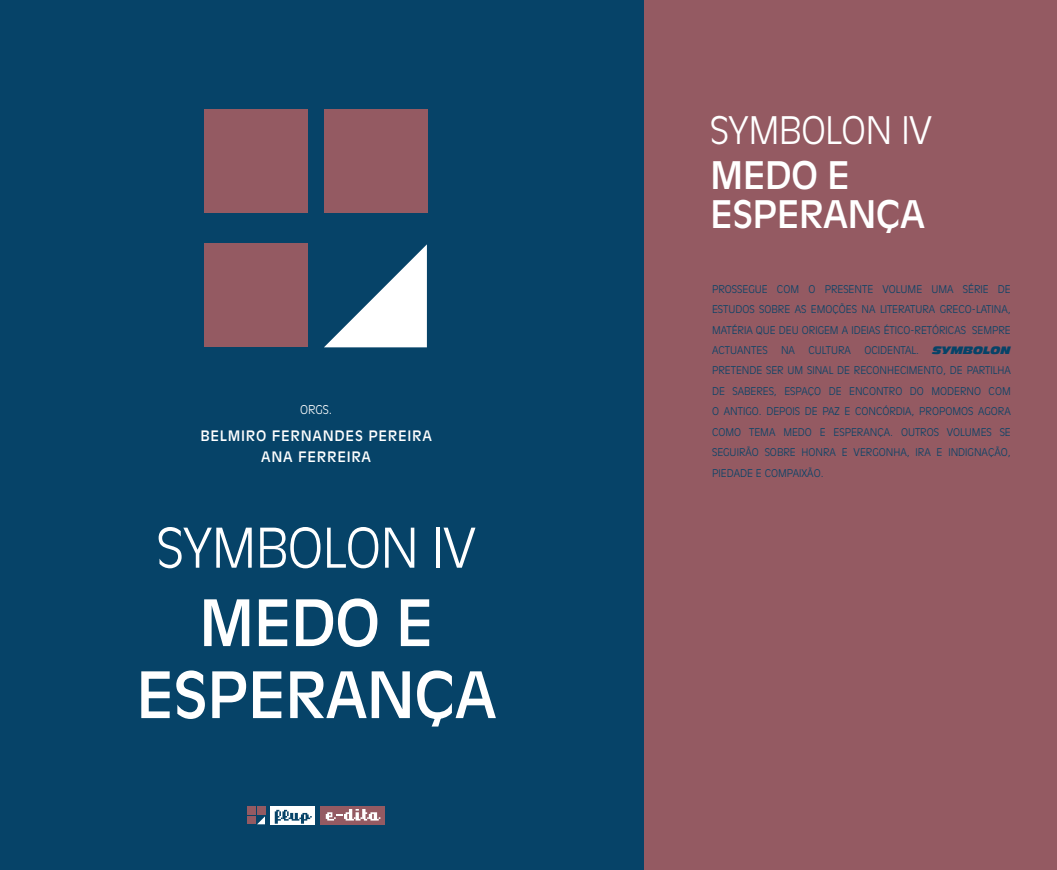
<style>
.page{position:relative;width:1057px;height:870px;background:#fff}
.page>*{position:absolute;margin:0;border:0;box-sizing:border-box;transform-origin:0 0}
.t1{font:63px/72px "Antique Olive";letter-spacing:-.02em;color:#fff;text-align:center}
.t2{font:300 54px "Antique Olive";letter-spacing:-.02em;color:#fff}
.t3{font:37.5px/39px "Antique Olive";letter-spacing:-.02em;color:#fff}
.t4{font:300 37.5px "Antique Olive";letter-spacing:-.02em;color:#fff}
.t5{font:14.25px/21px "Antique Olive";letter-spacing:.05em;color:#fff;text-align:center}
.t6{font:300 12px "Antique Olive";color:#fff}
.t7{font:300 10.5px/20.4px "Antique Olive";color:#064368;text-align:justify}
.t8{font:italic 10.5px "Antique Olive Nord";color:#064368}
</style>
<div class="page">
<div style="left:643px;top:0;width:413px;height:870px;background:#945a62"></div>
<div style="left:0;top:0;width:643px;height:870px;background:#064368"></div>
<svg style="left:324px;top:244px;width:103px;height:103px"></svg>
<div style="left:204px;top:109px;width:104px;height:104px;background:#945a62"></div>
<div style="left:324px;top:109px;width:104px;height:104px;background:#945a62"></div>
<div style="left:204px;top:243px;width:104px;height:104px;background:#945a62"></div>
<div style="left:270px;top:806px;width:45px;height:19px;background:#fff"></div>
<svg style="left:275px;top:810px;width:37px;height:14px"></svg>
<svg style="left:257px;top:816px;width:8px;height:8px"></svg>
<div style="left:248px;top:806px;width:8px;height:8px;background:#945a62"></div>
<div style="left:257px;top:806px;width:8px;height:8px;background:#945a62"></div>
<div style="left:248px;top:816px;width:8px;height:8px;background:#945a62"></div>
<div style="left:320px;top:806px;width:64px;height:19px;background:#945a62"></div>
<svg style="left:326px;top:809px;width:54px;height:12px"></svg>
<p class="t6" style="left:300px;top:402px;width:34px">ORGS.</p>
<h3 class="t5" style="left:200px;top:425px;width:233px">BELMIRO FERNANDES PEREIRA<br>ANA FERREIRA</h3>
<h2 class="t2" style="left:157px;top:516px;width:321px">SYMBOLON IV</h2>
<h1 class="t1" style="left:136px;top:585px;width:362px">MEDO E<br>ESPERANÇA</h1>
<h3 class="t4" style="left:710px;top:108px;width:223px">SYMBOLON IV</h3>
<h3 class="t3" style="left:710px;top:155px;width:216px">MEDO E<br>ESPERANÇA</h3>
<p class="t7" style="left:712px;top:278px;width:300px">PROSSEGUE COM O PRESENTE VOLUME UMA SÉRIE DE ESTUDOS SOBRE AS EMOÇÕES NA LITERATURA GRECO-LATINA, MATÉRIA QUE DEU ORIGEM A IDEIAS ÉTICO-RETÓRICAS SEMPRE ACTUANTES</p>
<p class="t7" style="left:780px;top:340px;width:15px">NA</p>
<p class="t7" style="left:808px;top:340px;width:44px">CULTURA</p>
<p class="t7" style="left:864px;top:340px;width:56px">OCIDENTAL.</p>
<p class="t8" style="left:932px;top:344px;width:80px">SYMBOLON</p>
<p class="t7" style="left:712px;top:360px;width:300px">PRETENDE SER UM SINAL DE RECONHECIMENTO, DE PARTILHA DE SABERES, ESPAÇO DE ENCONTRO DO MODERNO COM O ANTIGO. DEPOIS DE PAZ E CONCÓRDIA, PROPOMOS AGORA COMO TEMA MEDO E ESPERANÇA. OUTROS VOLUMES SE SEGUIRÃO SOBRE HONRA E VERGONHA, IRA E INDIGNAÇÃO, PIEDADE E COMPAIXÃO.</p>
</div>
